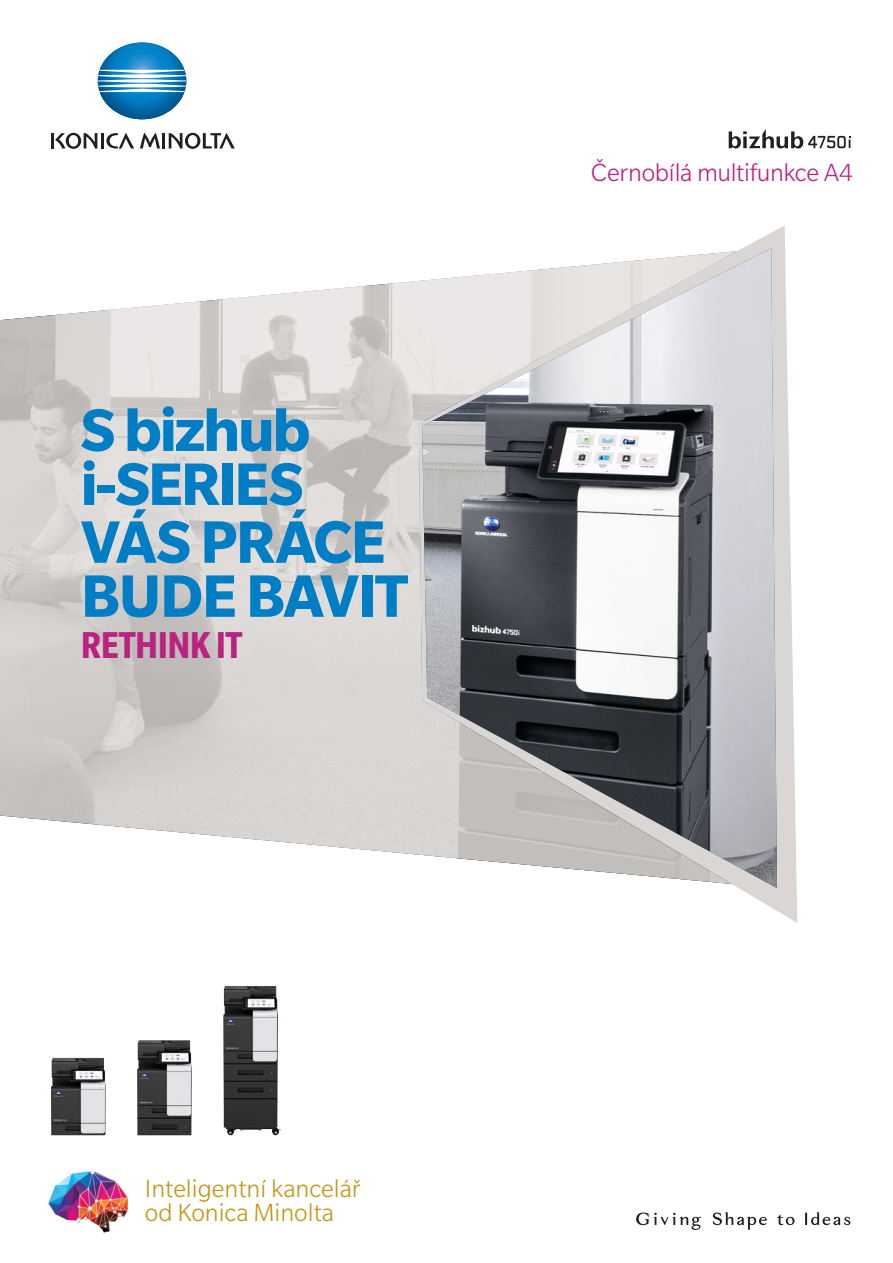
<style>
.page{position:relative;width:893px;height:1263px;background:#fff}
.page>*{position:absolute;margin:0;border:0;box-sizing:border-box;transform-origin:0 0}
.t1{font:700 65.25px/54px "Slate Pro";letter-spacing:-.03em;color:#007ec5}
.t2{font:700 condensed 40.8px "Slate Pro";letter-spacing:-.015em;color:#ba2280}
.Subhead{font:300 27px/24px "Slate Pro";color:#c39616}
.Brochure_Introhead_B{font:300 27px "Slate Pro";letter-spacing:-.01em;color:#ba2280}
</style>
<div class="page">
<svg style="left:713px;top:1212px;width:54px;height:18px"></svg>
<svg style="left:805px;top:1212px;width:45px;height:13px"></svg>
<svg style="left:636px;top:1212px;width:65px;height:18px"></svg>
<svg style="left:777px;top:1214px;width:18px;height:11px"></svg>
<svg style="left:739px;top:225px;width:58px;height:698px;fill:#dad6d3"></svg>
<img style="left:732px;top:248px;width:45px;height:640px">
<svg style="left:0;top:251px;width:737px;height:633px"></svg>
<div style="left:34px;top:360px;width:423px;height:350px;background:#fff;opacity:.1"></div>
<img style="left:48px;top:1170px;width:80px;height:63px">
<svg style="left:98px;top:43px;width:88px;height:76px"></svg>
<hr style="left:51px;top:133px;width:3px;height:15px;background:#231f20">
<hr style="left:101px;top:133px;width:3px;height:15px;background:#231f20">
<hr style="left:162px;top:133px;width:3px;height:15px;background:#231f20">
<svg style="left:106px;top:133px;width:28px;height:16px"></svg>
<svg style="left:55px;top:133px;width:42px;height:16px"></svg>
<svg style="left:169px;top:133px;width:66px;height:16px"></svg>
<svg style="left:140px;top:133px;width:20px;height:15px"></svg>
<img style="left:51px;top:1057px;width:55px;height:78px">
<img style="left:137px;top:1040px;width:55px;height:95px">
<img style="left:223px;top:986px;width:58px;height:149px">
<svg style="left:729px;top:129px;width:121px;height:19px"></svg>
<p class="t1" style="left:81px;top:402px;width:231px">S bizhub i-SERIES</p>
<p class="t1" style="left:81px;top:514px;width:329px">VÁS PRÁCE<br>BUDE BAVIT</p>
<p class="t2" style="left:81px;top:623px;width:163px">RETHINK IT</p>
<p class="Brochure_Introhead_B" style="left:591px;top:159px;width:263px">Černobílá multifunkce A4</p>
<p class="Subhead" style="left:145px;top:1176px;width:217px">Inteligentní kancelář od Konica Minolta</p>
</div>
